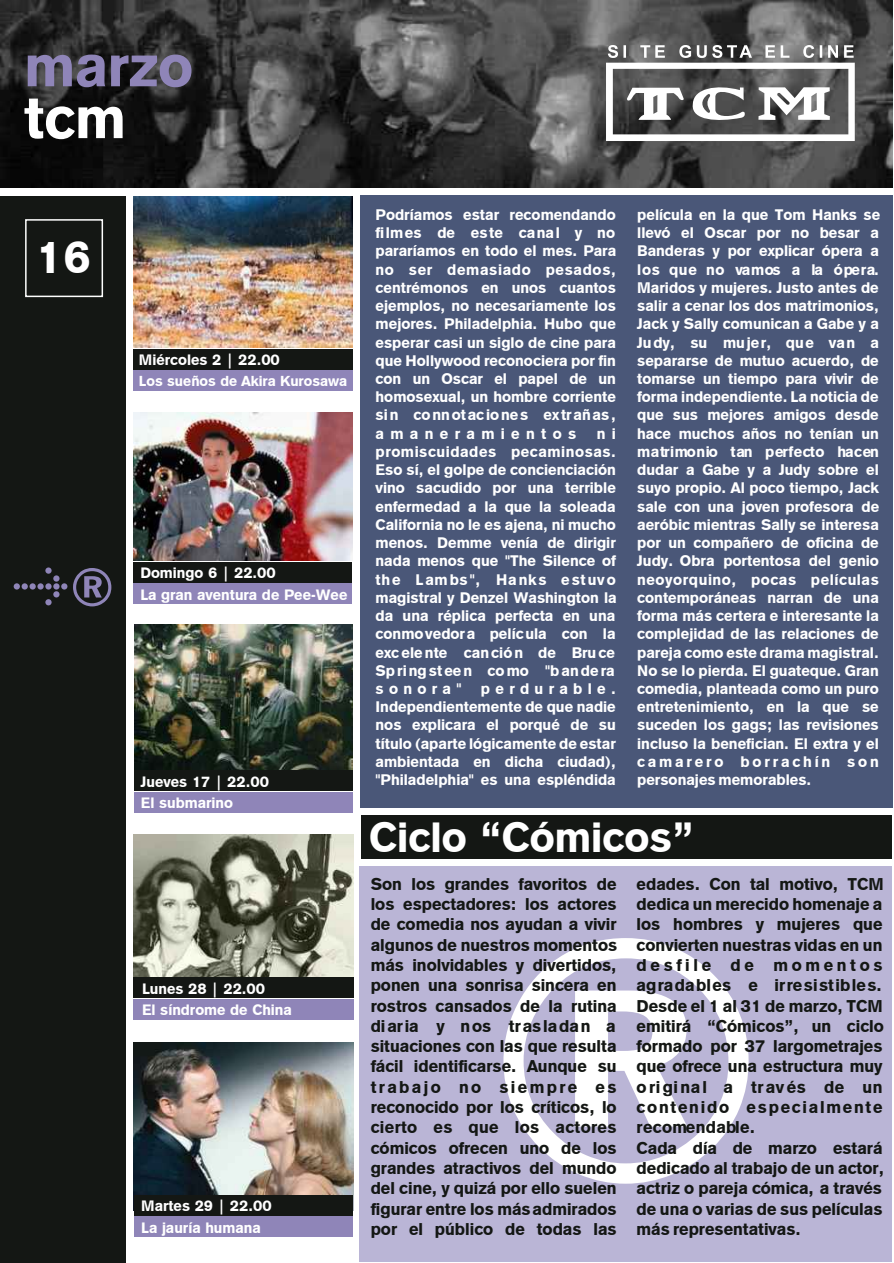
<style>
.page{position:relative;width:894px;height:1263px;background:#fff}
.page>*{position:absolute;margin:0;border:0;box-sizing:border-box;transform-origin:0 0}
.t1{font:337.8px "Gothic 725 Blk BT";color:#fff}
.t2{font:58.5px "Gothic 725 Blk BT";color:#8f85b8}
.t3{font:58.5px "Gothic 725 Blk BT";color:#fff}
.t4{font:52.95px "Gothic 725 Blk BT";color:#8f85b8}
.t5{font:45.15px "Gothic 725 Blk BT";color:#fff}
.t6{font:42px "Gothic 725 Blk BT";color:#fff}
.t7{font:16.95px/20.2px "Gothic 725 Blk BT";color:#141714}
.t8{font:15.15px "Gothic 725 Blk BT";color:#fff}
.t9{font:15.15px "Gothic 725 Blk BT";letter-spacing:.035em;color:#fff}
.t10{font:15.15px "Gothic 725 Blk BT";letter-spacing:.045em;color:#fff}
.t11{font:15.15px "Gothic 725 Blk BT";letter-spacing:.135em;color:#fff}
.t12{font:15.15px "Gothic 725 Blk BT";letter-spacing:.185em;color:#fff}
.t13{font:15.15px "Gothic 725 Blk BT";letter-spacing:.415em;color:#fff}
.t14{font:15.15px "Gothic 725 Blk BT";letter-spacing:.35em;color:#fff}
.t15{font:15px/21.5px "Gothic 725 Blk BT";color:#fff}
.t16{font:14.4px "Gothic 725 Blk BT";color:#fff}
</style>
<div class="page">
<img style="left:134px;top:1042px;width:219px;height:153px">
<img style="left:134px;top:835px;width:220px;height:143px">
<img style="left:134px;top:625px;width:219px;height:145px">
<img style="left:133px;top:413px;width:219px;height:148px">
<img style="left:133px;top:196px;width:219px;height:152px">
<img style="left:0;top:1px;width:893px;height:187px">
<div style="left:133px;top:978px;width:221px;height:20px;background:#141714"></div>
<div style="left:134px;top:770px;width:219px;height:21px;background:#141714"></div>
<div style="left:133px;top:562px;width:219px;height:20px;background:#141714"></div>
<div style="left:133px;top:349px;width:219px;height:20px;background:#141714"></div>
<div style="left:1px;top:189px;width:125px;height:1074px;background:#141714"></div>
<div style="left:361px;top:815px;width:530px;height:44px;background:#141714"></div>
<div style="left:0;top:189px;width:892px;height:7px;background:#fff"></div>
<div style="left:360px;top:195px;width:533px;height:612px;background:#4a5778"></div>
<div style="left:133px;top:371px;width:219px;height:20px;background:#8f85b8"></div>
<div style="left:133px;top:584px;width:219px;height:20px;background:#8f85b8"></div>
<div style="left:134px;top:792px;width:219px;height:20px;background:#8f85b8"></div>
<div style="left:133px;top:999px;width:221px;height:20px;background:#8f85b8"></div>
<div style="left:134px;top:1217px;width:219px;height:20px;background:#8f85b8"></div>
<div style="left:134px;top:1195px;width:219px;height:20px;background:#141714"></div>
<div style="left:360px;top:866px;width:532px;height:396px;background:#bab5d6"></div>
<div style="left:30px;top:583px;width:6px;height:7px;background:#8f85b8;border-radius:50%"></div>
<svg style="left:37px;top:583px;width:7px;height:7px"></svg>
<svg style="left:45px;top:583px;width:7px;height:7px"></svg>
<svg style="left:53px;top:583px;width:7px;height:7px"></svg>
<div style="left:61px;top:583px;width:6px;height:7px;background:#8f85b8;border-radius:50%"></div>
<div style="left:22px;top:583px;width:6px;height:7px;background:#8f85b8;border-radius:50%"></div>
<svg style="left:53px;top:575px;width:7px;height:7px"></svg>
<div style="left:53px;top:591px;width:7px;height:6px;background:#8f85b8;border-radius:50%"></div>
<svg style="left:45px;top:567px;width:7px;height:7px"></svg>
<div style="left:45px;top:599px;width:7px;height:6px;background:#8f85b8;border-radius:50%"></div>
<div style="left:14px;top:583px;width:6px;height:7px;background:#8f85b8;border-radius:50%"></div>
<div style="left:25px;top:219px;width:78px;height:78px;border:2px solid #fff"></div>
<svg style="left:606px;top:45px;width:249px;height:96px"></svg>
<h2 class="t2" style="left:24px;top:42px;width:170px">marzo</h2>
<h2 class="t3" style="left:24px;top:94px;width:103px">tcm</h2>
<h3 class="t5" style="left:35px;top:239px;width:57px">16</h3>
<h3 class="t4" style="left:70px;top:566px;width:46px">®</h3>
<p class="t15" style="left:139px;top:351px;width:142px">Miércoles 2 | 22.00</p>
<p class="t16" style="left:139px;top:375px;width:210px">Los sueños de Akira Kurosawa</p>
<p class="t15" style="left:140px;top:563px;width:209px">Domingo 6 | 22.00<br>La gran aventura de Pee-Wee</p>
<p class="t15" style="left:141px;top:772px;width:130px">Jueves 17 | 22.00<br>El submarino</p>
<p class="t15" style="left:142px;top:979px;width:151px">Lunes 28 | 22.00<br>El síndrome de China</p>
<p class="t15" style="left:141px;top:1197px;width:132px">Martes 29 | 22.00<br>La jauría humana</p>
<p class="t8" style="left:376px;top:208px;width:242px">Podríamos estar recomendando</p>
<p class="t8" style="left:637px;top:208px;width:245px">película en la que Tom Hanks se</p>
<p class="t8" style="left:376px;top:227px;width:241px">filmes de este canal y no</p>
<p class="t8" style="left:637px;top:227px;width:243px">llevó el Oscar por no besar a</p>
<p class="t8" style="left:376px;top:245px;width:242px">pararíamos en todo el mes. Para</p>
<p class="t8" style="left:637px;top:245px;width:243px">Banderas y por explicar ópera a</p>
<p class="t10" style="left:376px;top:263px;width:242px">no ser demasiado pesados,</p>
<p class="t10" style="left:637px;top:263px;width:243px">los que no vamos a la ópera.</p>
<p class="t8" style="left:376px;top:281px;width:242px">centrémonos en unos cuantos</p>
<p class="t8" style="left:637px;top:281px;width:243px">Maridos y mujeres. Justo antes de</p>
<p class="t8" style="left:376px;top:300px;width:242px">ejemplos, no necesariamente los</p>
<p class="t8" style="left:637px;top:300px;width:243px">salir a cenar los dos matrimonios,</p>
<p class="t8" style="left:376px;top:318px;width:242px">mejores. Philadelphia. Hubo que</p>
<p class="t8" style="left:637px;top:318px;width:243px">Jack y Sally comunican a Gabe y a</p>
<p class="t8" style="left:376px;top:336px;width:242px">esperar casi un siglo de cine para</p>
<p class="t8" style="left:637px;top:336px;width:243px">Judy, su mujer, que van a</p>
<p class="t8" style="left:376px;top:354px;width:242px">que Hollywood reconociera por fin</p>
<p class="t8" style="left:637px;top:354px;width:243px">separarse de mutuo acuerdo, de</p>
<p class="t8" style="left:376px;top:372px;width:242px">con un Oscar el papel de un</p>
<p class="t8" style="left:637px;top:372px;width:243px">tomarse un tiempo para vivir de</p>
<p class="t8" style="left:376px;top:391px;width:242px">homosexual, un hombre corriente</p>
<p class="t8" style="left:637px;top:391px;width:243px">forma independiente. La noticia de</p>
<p class="t8" style="left:376px;top:409px;width:242px">sin connotaciones extrañas,</p>
<p class="t8" style="left:637px;top:409px;width:243px">que sus mejores amigos desde</p>
<p class="t13" style="left:376px;top:427px;width:202px">amaneramientos</p>
<p class="t8" style="left:597px;top:427px;width:21px">n i</p>
<p class="t8" style="left:637px;top:427px;width:243px">hace muchos años no tenían un</p>
<p class="t9" style="left:376px;top:445px;width:242px">promiscuidades pecaminosas.</p>
<p class="t9" style="left:637px;top:445px;width:243px">matrimonio tan perfecto hacen</p>
<p class="t8" style="left:376px;top:464px;width:242px">Eso sí, el golpe de concienciación</p>
<p class="t8" style="left:637px;top:464px;width:243px">dudar a Gabe y a Judy sobre el</p>
<p class="t8" style="left:376px;top:482px;width:242px">vino sacudido por una terrible</p>
<p class="t8" style="left:637px;top:482px;width:243px">suyo propio. Al poco tiempo, Jack</p>
<p class="t8" style="left:376px;top:500px;width:242px">enfermedad a la que la soleada</p>
<p class="t8" style="left:637px;top:500px;width:244px">sale con una joven profesora de</p>
<p class="t8" style="left:376px;top:518px;width:242px">California no le es ajena, ni mucho</p>
<p class="t8" style="left:637px;top:518px;width:243px">aeróbic mientras Sally se interesa</p>
<p class="t8" style="left:376px;top:537px;width:242px">menos. Demme venía de dirigir</p>
<p class="t8" style="left:637px;top:537px;width:243px">por un compañero de oficina de</p>
<p class="t8" style="left:376px;top:555px;width:242px">nada menos que "The Silence of</p>
<p class="t8" style="left:637px;top:555px;width:243px">Judy. Obra portentosa del genio</p>
<p class="t11" style="left:376px;top:573px;width:242px">the Lambs", Hanks estuvo</p>
<p class="t9" style="left:637px;top:573px;width:243px">neoyorquino, pocas películas</p>
<p class="t8" style="left:376px;top:591px;width:243px">magistral y Denzel Washington la</p>
<p class="t8" style="left:637px;top:591px;width:243px">contemporáneas narran de una</p>
<p class="t8" style="left:376px;top:610px;width:241px">da una réplica perfecta en una</p>
<p class="t8" style="left:637px;top:610px;width:243px">forma más certera e interesante la</p>
<p class="t8" style="left:376px;top:628px;width:241px">conmovedora película con la</p>
<p class="t8" style="left:637px;top:628px;width:243px">complejidad de las relaciones de</p>
<p class="t8" style="left:376px;top:646px;width:241px">exc ele nte can ción de Bru ce</p>
<p class="t8" style="left:637px;top:646px;width:243px">pareja como este drama magistral.</p>
<p class="t8" style="left:376px;top:664px;width:241px">Springsteen como "bandera</p>
<p class="t8" style="left:637px;top:664px;width:243px">No se lo pierda. El guateque. Gran</p>
<p class="t8" style="left:376px;top:682px;width:87px">sonora"</p>
<p class="t14" style="left:481px;top:682px;width:136px">perdurable.</p>
<p class="t8" style="left:637px;top:682px;width:243px">comedia, planteada como un puro</p>
<p class="t8" style="left:376px;top:701px;width:242px">Independientemente de que nadie</p>
<p class="t8" style="left:637px;top:701px;width:243px">entretenimiento, en la que se</p>
<p class="t8" style="left:376px;top:719px;width:242px">nos explicara el porqué de su</p>
<p class="t8" style="left:637px;top:719px;width:243px">suceden los gags; las revisiones</p>
<p class="t8" style="left:376px;top:737px;width:242px">título (aparte lógicamente de estar</p>
<p class="t8" style="left:637px;top:737px;width:243px">incluso la benefician. El extra y el</p>
<p class="t8" style="left:376px;top:755px;width:242px">ambientada en dicha ciudad),</p>
<p class="t12" style="left:637px;top:755px;width:243px">camarero borrachín son</p>
<p class="t8" style="left:376px;top:774px;width:242px">"Philadelphia" es una espléndida</p>
<p class="t8" style="left:637px;top:774px;width:176px">personajes memorables.</p>
<h3 class="t6" style="left:369px;top:820px;width:326px">Ciclo “Cómicos”</h3>
<p class="t7" style="left:371px;top:875px;width:515px">Son los grandes favoritos de edades. Con tal motivo, TCM los espectadores: los actores dedica un merecido homenaje a de comedia nos ayudan a vivir los hombres y mujeres que algunos de nuestros momentos convierten nuestras vidas en un más inolvidables y divertidos, d e s f i l e d e m o m e n t o s ponen una sonrisa sincera en agradables e irresistibles. rostros cansados de la rutina Desde el 1 al 31 de marzo, TCM diaria y nos trasladan a emitirá “Cómicos”, un ciclo situaciones con las que resulta formado por 37 largometrajes fácil identificarse. Aunque su que ofrece una estructura muy trabajo no siempre es original a través de un reconocido por los críticos, lo contenido especialmente cierto es que los actores recomendable.<br>cómicos ofrecen uno de los Cada día de marzo estará grandes atractivos del mundo dedicado al trabajo de un actor, del cine, y quizá por ello suelen actriz o pareja cómica, a través figurar entre los más admirados de una o varias de sus películas por el público de todas las más representativas.</p>
<h1 class="t1" style="left:485px;top:925px;width:283px">®</h1>
</div>
